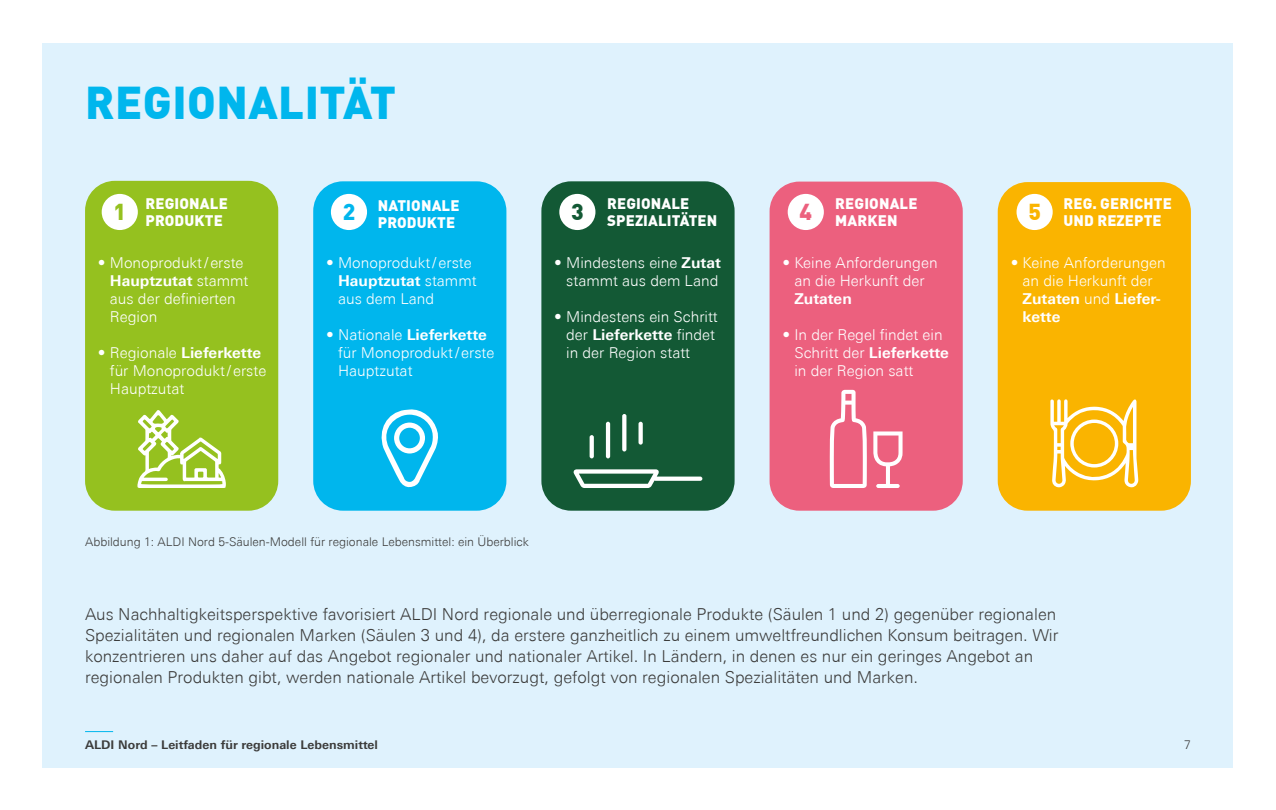
<style>
.page{position:relative;width:1276px;height:810px;background:#fff}
.page>*{position:absolute;margin:0;border:0;box-sizing:border-box;transform-origin:0 0}
.t1{font:900 45px "DIN Pro";letter-spacing:.01em;color:#00b6ed}
.t2{font:900 22.65px "DIN Pro";color:#00b6ed}
.t3{font:300 16.5px/21px "Univers Next Pro";color:#3c3c3b}
.t4{font:300 15px/18px "Univers Next Pro";color:#fff}
.t5{font:900 15px/16.5px "DIN Pro";letter-spacing:.01em;color:#fff}
.t6{font:700 15px "Univers Next Pro";color:#fff}
.t7{font:300 12px "Univers Next Pro";color:#3c3c3b}
.t8{font:700 12px "Univers Next Pro";color:#3c3c3b}
.s1{font-weight:700}
</style>
<div class="page">
<div style="left:43px;top:43px;width:1190px;height:724px;background:#dff2fd"></div>
<div style="left:85px;top:181px;width:193px;height:330px;background:#95c11f;border-radius:30px"></div>
<div style="left:102px;top:194px;width:36px;height:36px;background:#fff;border-radius:50%"></div>
<svg style="left:137px;top:410px;width:89px;height:78px"></svg>
<div style="left:313px;top:181px;width:193px;height:330px;background:#00b6ed;border-radius:30px"></div>
<div style="left:331px;top:194px;width:36px;height:36px;background:#fff;border-radius:50%"></div>
<svg style="left:381px;top:409px;width:57px;height:79px"></svg>
<div style="left:541px;top:181px;width:193px;height:330px;background:#135935;border-radius:30px"></div>
<div style="left:559px;top:194px;width:36px;height:36px;background:#fff;border-radius:50%"></div>
<div style="left:589px;top:435px;width:5px;height:23px;background:#fff;border-radius:2px"></div>
<hr style="left:606px;top:422px;width:4px;height:36px;background:#fff;border-radius:2px">
<svg style="left:622px;top:414px;width:4px;height:38px"></svg>
<div style="left:638px;top:422px;width:5px;height:23px;background:#fff;border-radius:2px"></div>
<svg style="left:573px;top:469px;width:129px;height:19px"></svg>
<div style="left:769px;top:182px;width:193px;height:329px;background:#ec607e;border-radius:30px"></div>
<div style="left:787px;top:194px;width:37px;height:36px;background:#fff;border-radius:50%"></div>
<svg style="left:829px;top:390px;width:38px;height:98px"></svg>
<svg style="left:873px;top:431px;width:29px;height:57px"></svg>
<div style="left:997px;top:182px;width:194px;height:329px;background:#fab400;border-radius:30px"></div>
<div style="left:1016px;top:194px;width:36px;height:36px;background:#fff;border-radius:50%"></div>
<svg style="left:1050px;top:399px;width:88px;height:88px"></svg>
<svg style="left:85px;top:731px;width:28px;height:1px"></svg>
<h1 class="t1" style="left:85px;top:67px;width:312px">REGIONALITÄT</h1>
<p class="t5" style="left:113px;top:195px;width:116px;text-indent:32px">REGIONALE<br><sup>1</sup> PRODUKTE</p>
<h2 class="t2" style="left:343px;top:194px;width:14px">2</h2>
<p class="t5" style="left:378px;top:196px;width:83px">NATIONALE<br>PRODUKTE</p>
<p class="t5" style="left:571px;top:195px;width:148px;text-align:center">REGIONALE<br><sup>3</sup> SPEZIALITÄTEN</p>
<p class="t5" style="left:799px;top:195px;width:120px;text-indent:36px">REGIONALE<br><sup>4</sup> MARKEN</p>
<p class="t5" style="left:1028px;top:195px;width:145px;text-indent:35px">REG. GERICHTE<br><sup>5</sup> UND REZEPTE</p>
<p class="t4" style="left:110px;top:254px;width:140px;text-indent:-12px">• Monoprodukt/erste<br><span class="s1">Hauptzutat</span> stammt aus der definierten<br>Region</p>
<p class="t4" style="left:110px;top:344px;width:158px;text-indent:-12px">• Regionale <span class="s1">Lieferkette </span>für Monoprodukt/erste<br>Hauptzutat</p>
<p class="t4" style="left:338px;top:254px;width:140px;text-indent:-12px">• Monoprodukt/erste<br><span class="s1">Hauptzutat</span> stammt aus dem Land</p>
<p class="t4" style="left:338px;top:326px;width:158px;text-indent:-12px">• Nationale <span class="s1">Lieferkette </span>für Monoprodukt/erste<br>Hauptzutat</p>
<p class="t4" style="left:554px;top:254px;width:168px;text-align:right">• Mindestens eine <span class="s1">Zutat </span>stammt aus dem Land</p>
<p class="t4" style="left:566px;top:308px;width:153px;text-indent:-12px">• Mindestens ein Schritt der <span class="s1">Lieferkette</span> findet in der Region statt</p>
<p class="t4" style="left:782px;top:254px;width:157px;text-align:center">• Keine Anforderungen an die Herkunft der</p>
<p class="t6" style="left:794px;top:290px;width:59px">Zutaten</p>
<p class="t4" style="left:794px;top:326px;width:156px;text-indent:-12px">• In der Regel findet ein<br>Schritt der <span class="s1">Lieferkette </span>in der Region satt</p>
<p class="t4" style="left:1022px;top:254px;width:145px;text-indent:-12px">• Keine Anforderungen an die Herkunft der<br><span class="s1">Zutaten</span> und <span class="s1">Liefer&shy;kette</span></p>
<p class="t7" style="left:85px;top:535px;width:445px">Abbildung 1: ALDI Nord 5-Säulen-Modell für regionale Lebensmittel: ein Überblick</p>
<p class="t3" style="left:85px;top:603px;width:975px">Aus Nachhaltigkeitsperspektive favorisiert ALDI Nord regionale und überregionale Produkte (Säulen 1 und 2) gegenüber regionalen Spezialitäten und regionalen Marken (Säulen 3 und 4), da erstere ganzheitlich zu einem umweltfreundlichen Konsum beitragen. Wir konzentrieren uns daher auf das Angebot regionaler und nationaler Artikel. In Ländern, in denen es nur ein geringes Angebot an regionalen Produkten gibt, werden nationale Artikel bevorzugt, gefolgt von regionalen Spezialitäten und Marken.</p>
<p class="t8" style="left:85px;top:738px;width:294px">ALDI Nord – Leitfaden für regionale Lebensmittel</p>
<p class="t7" style="left:1184px;top:738px;width:8px">7</p>
</div>
